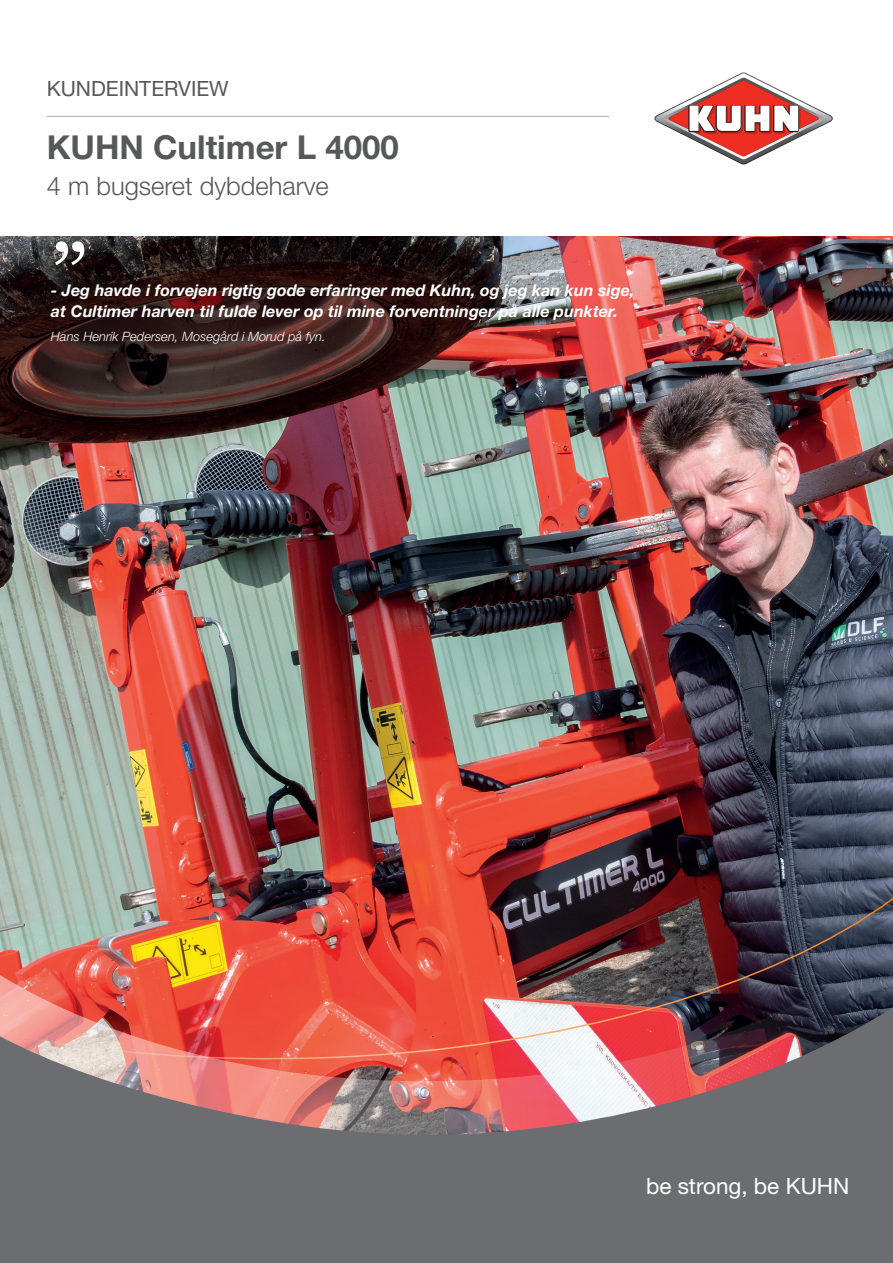
<style>
.page{position:relative;width:893px;height:1263px;background:#fff}
.page>*{position:absolute;margin:0;border:0;box-sizing:border-box;transform-origin:0 0}
.t1{font:90px "Georgia";color:#fff}
.t2{font:700 33px "Helvetica Neue LT Std";color:#57585a}
.t3{font:300 25.5px "Helvetica Neue LT Std";color:#57585a}
.t4{font:22.5px "Helvetica Neue LT Std";color:#fff}
.t5{font:21px "Helvetica Neue LT Std";color:#57585a}
.t6{font:italic 700 16.2px/21px "Helvetica Neue LT Std";color:#fff}
.t7{font:italic 300 12.9px "Helvetica Neue LT Std";color:#fff}
</style>
<div class="page">
<img style="left:0;top:236px;width:893px;height:645px">
<img style="left:0;top:881px;width:893px;height:112px">
<hr style="left:47px;top:116px;width:562px;height:1px;background:#9d9fa2">
<svg style="left:0;top:993px;width:893px;height:270px;background:#916e6e"></svg>
<svg style="left:654px;top:72px;width:179px;height:92px"></svg>
<p class="t5" style="left:47px;top:76px;width:183px">KUNDEINTERVIEW</p>
<h2 class="t2" style="left:47px;top:127px;width:354px">KUHN Cultimer L 4000</h2>
<h3 class="t3" style="left:47px;top:171px;width:284px">4 m bugseret dybdeharve</h3>
<h1 class="t1" style="left:51px;top:223px;width:38px">”</h1>
<p class="t6" style="left:51px;top:280px;width:585px">- Jeg havde i forvejen rigtig gode erfaringer med Kuhn, og jeg kan kun sige, at Cultimer harven til fulde lever op til mine forventninger på alle punkter.</p>
<p class="t7" style="left:51px;top:329px;width:276px">Hans Henrik Pedersen, Mosegård i Morud på fyn.</p>
<h3 class="t4" style="left:646px;top:1172px;width:205px">be strong, be KUHN</h3>
</div>
